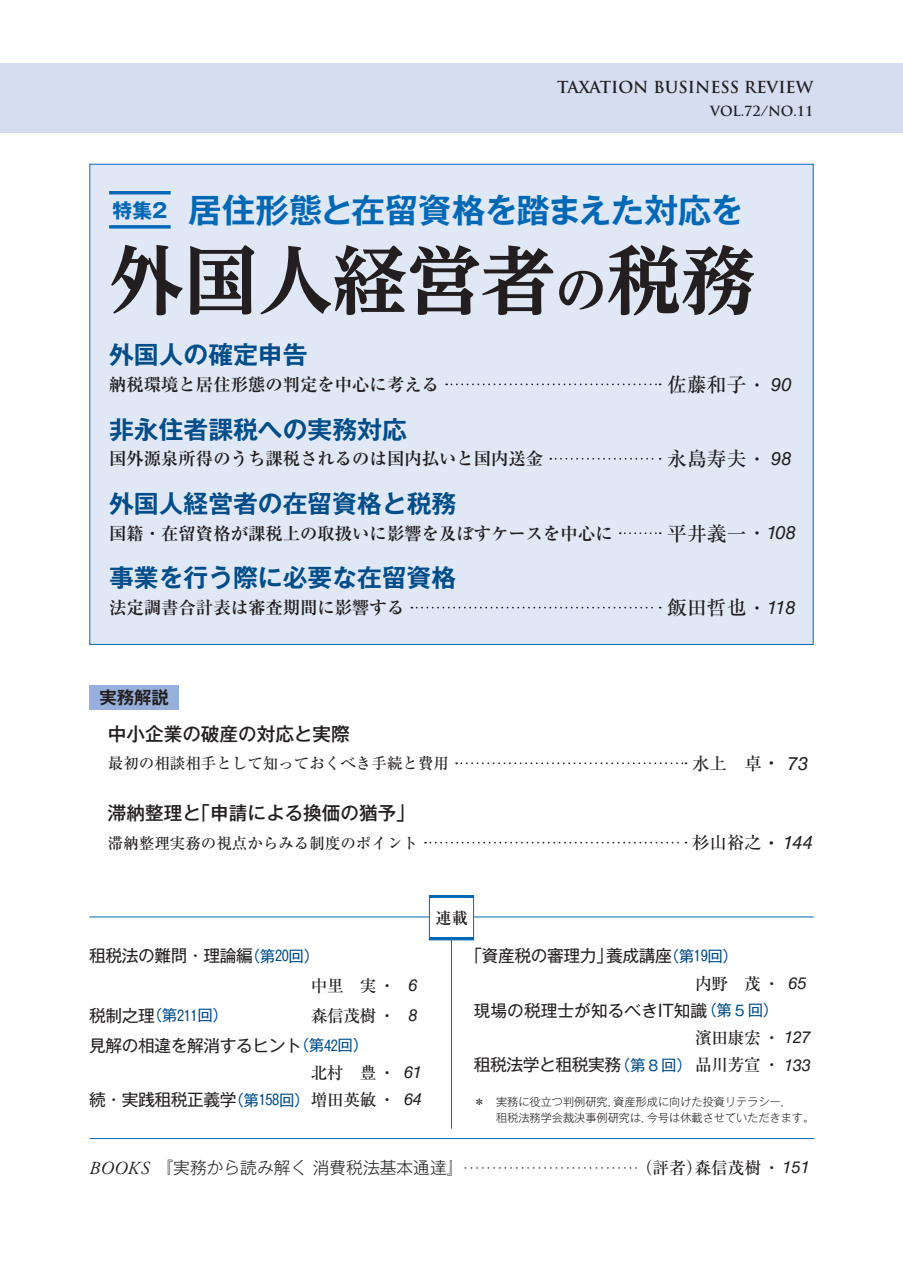
<style>
.page{position:relative;width:903px;height:1275px;background:#fff}
.page>*{position:absolute;margin:0;border:0;box-sizing:border-box;transform-origin:0 0}
.t1{font:700 expanded 74.38px "UD Reimin Pr 6 N";color:#231f20}
.t2{font:700 33.43px "Gothic MB101 Pr 6 N De";letter-spacing:-.01em;color:#0168b5}
.t3{font:700 24.85px "Gothic MB101 Pr 5 De";color:#004d89}
.t4{font:500 19.78px "Ryumin Pr 5";color:#231f20}
.D_本文_13Q{font:700 19.78px "Gothic MB101 Pr 5";color:#0168b5}
.t5{font:500 18.55px "Gothic MB101 Pr 6";color:#231f20}
.t6{font:700 17.32px "Ryumin Pro";color:#231f20}
.t7{font:500 17.32px "Ryumin Pr 5";color:#231f20}
.D__学会ルポ_等-_氏名14Q{font:700 17.32px "Gothic MB101 Pr 5 De";color:#231f20}
.D_目次B-_氏名13Q{font:16.8px "Gothic MB101 Pr 5";letter-spacing:-.025em;color:#231f20}
.D_目次B-_氏名13Q-2{font:500 16.8px "Ryumin Pr 5";letter-spacing:-.025em;color:#231f20}
.D_目次B-_氏名13Q-3{font:16.8px "Gothic MB101 Pr 5";color:#231f20}
.t8{font:700 16.1px "Trajan Pro";color:#231f20}
.D_本文_13Q-2{font:700 16.1px "Ryumin Pro";color:#231f20}
.t9{font:500 15.58px "Ryumin Pr 5";color:#231f20}
.t10{font:700 13.65px "Trajan Pro";color:#231f20}
.t11{font:700 11.2px "Futo Go B101 Pro";color:#231f20}
.D_目次B-_氏名13Q-4{font:300 11.2px "Gothic MB101 Pr 5";color:#231f20}
.s1{font-size:52.15px}
.s2{font-size:18.55px}
.s3{font-family:"Helvetica LT Std";font-weight:400;font-style:italic;font-size:18.55px}
.s4{font-family:"Gothic MB101 Pr 5";font-size:18.55px}
.s5{font-size:15.58px;color:#004d89}
.s6{font-size:14.17px;color:#004d89}
.s7{font-family:"Helvetica LT Std";font-weight:400;font-style:italic}
.s8{font-family:"Ryumin Pr 5";font-weight:500}
.s9{font-family:"Helvetica LT Std";font-style:italic}
.s10{font-family:"Adobe Garamond Pro";font-weight:400;font-style:italic;font-size:18.38px}
.s11{font-family:"Gothic MB101 Pr 5";font-weight:300;font-size:16.8px}
.s12{font-family:"Ryumin Pr 5";font-weight:500;font-size:16.8px}
.s13{font-family:"Helvetica LT Std";font-weight:400;font-style:italic;font-size:16.8px}
</style>
<div class="page">
<div style="left:0;top:64px;width:903px;height:69px;background:#d4def0"></div>
<div style="left:89px;top:164px;width:725px;height:481px;background:#e1e8f5;border:1px solid #0168b5"></div>
<hr style="left:109px;top:191px;width:62px;height:3px;background:#0168b5">
<svg style="left:109px;top:225px;width:62px;height:4px"></svg>
<svg style="left:446px;top:383px;width:215px;height:2px"></svg>
<svg style="left:550px;top:458px;width:111px;height:2px"></svg>
<svg style="left:620px;top:532px;width:41px;height:2px"></svg>
<svg style="left:411px;top:607px;width:250px;height:1px"></svg>
<hr style="left:90px;top:1138px;width:724px;height:1px;background:#0168b5">
<hr style="left:89px;top:917px;width:725px;height:1px;background:#0168b5">
<hr style="left:451px;top:930px;width:1px;height:199px;background:#0168b5">
<div style="left:429px;top:895px;width:45px;height:45px;background:#fff;border:1px solid #0168b5"></div>
<hr style="left:429px;top:895px;width:45px;height:3px;background:#0168b5">
<hr style="left:429px;top:938px;width:45px;height:2px;background:#0168b5">
<svg style="left:456px;top:762px;width:230px;height:2px"></svg>
<svg style="left:425px;top:842px;width:261px;height:1px"></svg>
<div style="left:89px;top:685px;width:90px;height:24px;background:#96b0db"></div>
<p class="t8" style="left:557px;top:77px;width:258px">TAXATION BUSINESS REVIEW</p>
<p class="t10" style="left:710px;top:102px;width:105px">VOL.72/NO.11</p>
<p class="D_本文_13Q" style="left:113px;top:194px;width:56px">特集2</p>
<p class="t2" style="left:189px;top:182px;width:556px">居住形態と在留資格を踏まえた対応を</p>
<p class="t1" style="left:109px;top:220px;width:648px">外国人経営者<span class="s1">の</span>税務</p>
<p class="t3" style="left:109px;top:334px;width:200px">外国人の確定申告</p>
<p class="t6" style="left:109px;top:371px;width:331px">納税環境と居住形態の判定を中心に考える</p>
<p class="t4" style="left:667px;top:369px;width:126px">佐藤和子 <span class="s2">・</span> <span class="s3">90</span></p>
<p class="t3" style="left:109px;top:408px;width:299px">非永住者課税への実務対応</p>
<p class="t6" style="left:109px;top:445px;width:436px">国外源泉所得のうち課税されるのは国内払いと国内送金</p>
<p class="t4" style="left:667px;top:443px;width:126px">永島寿夫 <span class="s2">・</span> <span class="s3">98</span></p>
<p class="t3" style="left:109px;top:483px;width:349px">外国人経営者の在留資格と税務</p>
<p class="t6" style="left:109px;top:520px;width:505px">国籍・在留資格が課税上の取扱いに影響を及ぼすケースを中心に</p>
<p class="t4" style="left:667px;top:518px;width:130px">平井義一 <span class="s2">・</span> <span class="s3">108</span></p>
<p class="t3" style="left:109px;top:557px;width:349px">事業を行う際に必要な在留資格</p>
<p class="t6" style="left:109px;top:594px;width:297px">法定調書合計表は審査期間に影響する</p>
<p class="t4" style="left:667px;top:592px;width:130px">飯田哲也 <span class="s2">・</span> <span class="s3">118</span></p>
<p class="D__学会ルポ_等-_氏名14Q" style="left:99px;top:683px;width:71px">実務解説</p>
<p class="t5" style="left:108px;top:718px;width:243px">中小企業の破産の対応と実際</p>
<p class="t9" style="left:108px;top:751px;width:343px">最初の相談相手として知っておくべき手続と費用</p>
<p class="t7" style="left:692px;top:750px;width:118px">水上　卓<span class="s4">・</span> <span class="s3">73</span></p>
<p class="t5" style="left:108px;top:798px;width:308px">滞納整理と「申請による換価の猶予」</p>
<p class="t9" style="left:108px;top:831px;width:312px">滞納整理実務の視点からみる制度のポイント</p>
<p class="t7" style="left:692px;top:829px;width:122px">杉山裕之<span class="s4">・</span><span class="s3">144</span></p>
<p class="D_目次B-_氏名13Q" style="left:89px;top:942px;width:231px">租税法の難問・理論編<span class="s5">（第</span><span class="s6">20</span><span class="s5">回）</span></p>
<p class="D_目次B-_氏名13Q-2" style="left:311px;top:972px;width:108px">中里　実 ・ <span class="s7">6</span></p>
<p class="D_目次B-_氏名13Q" style="left:89px;top:1001px;width:140px">税制之理<span class="s5">（第</span><span class="s6">211</span><span class="s5">回）</span></p>
<p class="D_目次B-_氏名13Q-2" style="left:311px;top:1002px;width:108px">森信茂樹 ・ <span class="s7">8</span></p>
<p class="D_目次B-_氏名13Q" style="left:89px;top:1031px;width:280px">見解の相違を解消するヒント<span class="s5">（第</span><span class="s6">42</span><span class="s5">回）</span></p>
<p class="D_目次B-_氏名13Q-2" style="left:311px;top:1059px;width:113px">北村　豊 ・ <span class="s7">61</span></p>
<p class="D_目次B-_氏名13Q" style="left:89px;top:1086px;width:334px">続・実践租税正義学<span class="s5">（第</span><span class="s6">158</span><span class="s5">回）</span><span class="s8">増田英敏 ・</span> <span class="s9">64</span></p>
<p class="D_本文_13Q-2" style="left:435px;top:905px;width:34px">連載</p>
<p class="D_目次B-_氏名13Q" style="left:465px;top:942px;width:274px">「資産税の審理力」養成講座<span class="s5">（第</span><span class="s6">19</span><span class="s5">回）</span></p>
<p class="D_目次B-_氏名13Q-2" style="left:695px;top:970px;width:113px">内野　茂 ・ <span class="s7">65</span></p>
<p class="D_目次B-_氏名13Q-3" style="left:474px;top:996px;width:306px">現場の税理士が知るべきIT知識<span class="s5">（第</span> <span class="s6">5</span> <span class="s5">回）</span></p>
<p class="D_目次B-_氏名13Q-2" style="left:695px;top:1025px;width:117px">濱田康宏 ・ <span class="s7">127</span></p>
<p class="D_目次B-_氏名13Q" style="left:474px;top:1051px;width:339px">租税法学と租税実務<span class="s5">（第</span> <span class="s6">8</span> <span class="s5">回）</span><span class="s8">品川芳宣 ・</span> <span class="s9">133</span></p>
<p class="D_目次B-_氏名13Q-4" style="left:474px;top:1093px;width:320px">＊　実務に役立つ判例研究，資産形成に向けた投資リテラシー，</p>
<p class="D_目次B-_氏名13Q-4" style="left:474px;top:1109px;width:342px">　　租税法務学会裁決事例研究は，今号は休載させていただきます。</p>
<p class="t11" style="left:89px;top:1159px;width:722px"><span class="s10">BOOKS</span> <span class="s11">『実務から読み解く 消費税法基本通達』</span>································<span class="s12">（評者）森信茂樹 ・</span> <span class="s13">151</span></p>
</div>
